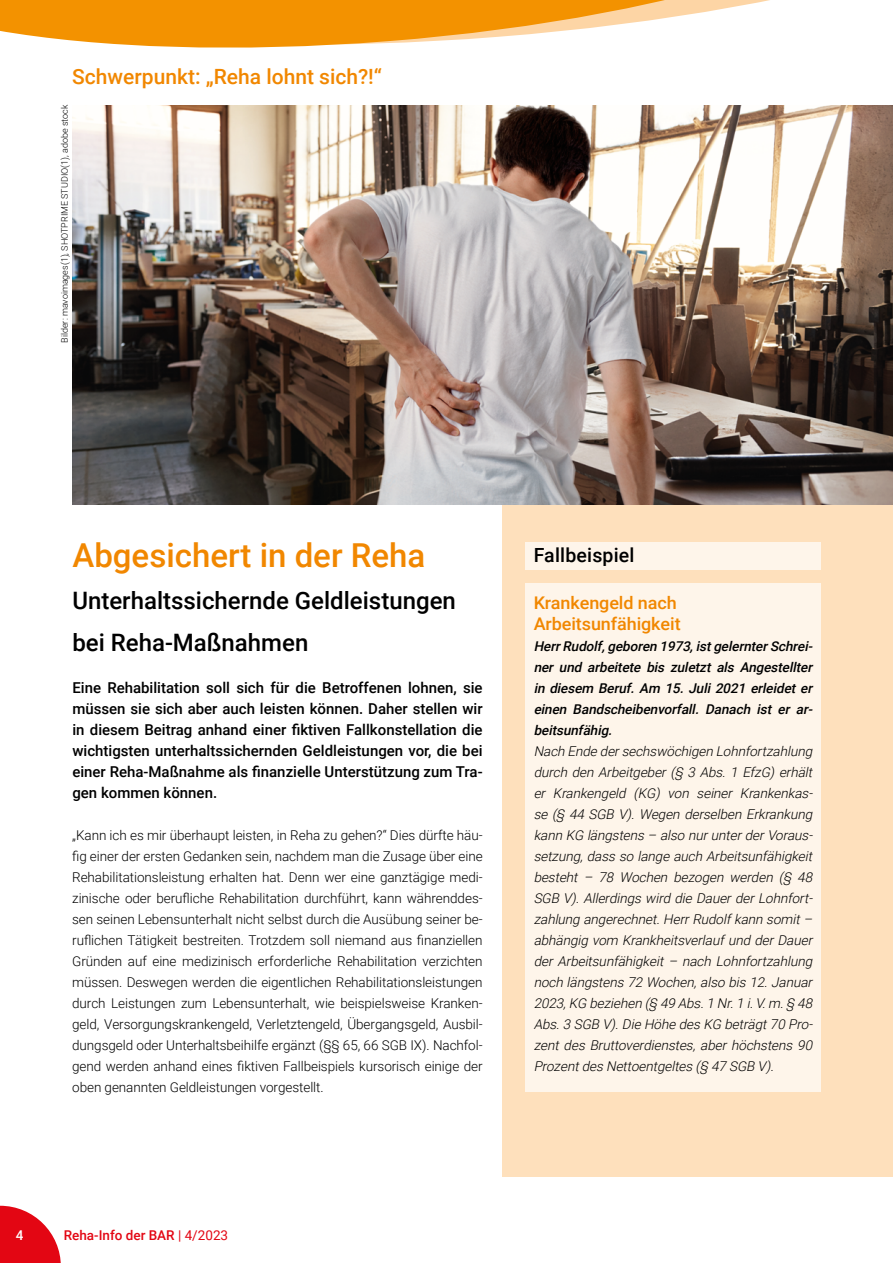
<style>
.page{position:relative;width:893px;height:1263px;background:#fff}
.page>*{position:absolute;margin:0;border:0;box-sizing:border-box;transform-origin:0 0}
.Headline{font:500 33px "Roboto";color:#f18700}
.Subhead{font:500 24px/42px "Roboto";color:#000}
.Rubrikentitel{font:500 21px "Roboto";color:#f18700}
.Head_Kasten{font:500 19.5px "Roboto";letter-spacing:.01em;color:#000}
.Fließtext_9_pt_Block{font:500 17.55px/21px "Roboto";letter-spacing:-.005em;color:#f18700}
.Vorspann{font:500 15px/21px "Roboto";color:#000;text-align:justify}
.Fließtext_9_pt_Block-2{font:300 13.5px/21px "Roboto";letter-spacing:-.005em;color:#000;text-align:justify}
.Fließtext_9_pt_Block-3{font:italic 300 13.5px/21px "Roboto";color:#000;text-align:justify}
.Fließtext_9_pt_Block-4{font:italic 500 13.5px/21px "Roboto";color:#000;text-align:justify}
.t1{font:500 13.5px "Roboto";color:#e30613}
.t2{font:500 13.5px "Roboto";color:#fff}
.t3{font:300 9px "Roboto";color:#000}
.s1{font-weight:400}
</style>
<div class="page">
<svg style="left:0;top:1206px;width:61px;height:57px"></svg>
<div style="left:503px;top:105px;width:390px;height:1071px;background:#fee0bc"></div>
<div style="left:525px;top:583px;width:296px;height:508px;background:#fef5ea"></div>
<svg style="left:0;top:0;width:770px;height:48px;fill:#f39200"></svg>
<div style="left:525px;top:542px;width:296px;height:27px;background:#fef5ea"></div>
<img style="left:72px;top:105px;width:821px;height:399px">
<h1 class="Rubrikentitel" style="left:72px;top:62px;width:311px">Schwerpunkt: „Reha lohnt sich?!“</h1>
<p class="t3" style="left:58px;top:343px;width:239px;rotate:-90deg">Bilder: mavoimages(1), SHOTPRIME STUDIO(1), adobe stock</p>
<h3 class="Headline" style="left:72px;top:532px;width:354px">Abgesichert in der Reha</h3>
<h2 class="Subhead" style="left:72px;top:579px;width:385px">Unterhaltssichernde Geldleistungen bei Reha-Maßnahmen</h2>
<p class="Fließtext_9_pt_Block" style="left:534px;top:592px;width:149px">Krankengeld nach<br>Arbeitsunfähigkeit</p>
<p class="Head_Kasten" style="left:534px;top:542px;width:102px">Fallbeispiel</p>
<p class="Fließtext_9_pt_Block-4" style="left:534px;top:635px;width:283px">HerrRudolf,geboren 1973,istgelernterSchrei&shy;ner und arbeitete bis zuletzt als Angestellter in diesem Beruf. Am 15. Juli 2021 erleidet er einen Bandscheibenvorfall. Danach ist er ar&shy;beitsunfähig.</p>
<p class="Fließtext_9_pt_Block-3" style="left:534px;top:740px;width:284px">Nach Ende dersechswöchigen Lohnfortzahlung durch den Arbeitgeber (§ 3 Abs. 1 EfzG) erhält er Krankengeld (KG) von seiner Krankenkas&shy;se (§ 44 SGB V). Wegen derselben Erkrankung kann KG längstens – also nurunterderVoraus&shy;setzung,dass so lange auch Arbeitsunfähigkeit besteht – 78 Wochen bezogen werden (§ 48<br>SGB V).Allerdings wird die DauerderLohnfort&shy;zahlung angerechnet.HerrRudolfkann somit– abhängig vom Krankheitsverlaufund derDauer der Arbeitsunfähigkeit – nach Lohnfortzahlung noch längstens 72 Wochen,also bis 12.Januar 2023,KG beziehen (§ 49 Abs.1 Nr.1 i.V.m.§ 48<br>Abs.3 SGB V).Die Höhe des KG beträgt70 Pro&shy;zent des Bruttoverdienstes, aber höchstens 90<br>Prozentdes Nettoentgeltes (§ 47 SGB V).</p>
<p class="Vorspann" style="left:72px;top:677px;width:412px">Eine Rehabilitation soll sich für die Betroffenen lohnen, sie müssen sie sich aber auch leisten können. Daher stellen wir in diesem Beitrag anhand einer fiktiven Fallkonstellation die wichtigsten unterhaltssichernden Geldleistungen vor, die bei einer Reha-Maßnahme als finanzielle Unterstützung zum Tra&shy;gen kommen können.</p>
<p class="Fließtext_9_pt_Block-2" style="left:72px;top:824px;width:412px">„Kann ich es mir überhaupt leisten, in Reha zu gehen?“ Dies dürfte häu&shy;fig einer der ersten Gedanken sein, nachdem man die Zusage über eine Rehabilitationsleistung erhalten hat. Denn wer eine ganztägige medi&shy;zinische oder berufliche Rehabilitation durchführt, kann währenddes&shy;sen seinen Lebensunterhalt nicht selbst durch die Ausübung seiner be&shy;ruflichen Tätigkeit bestreiten. Trotzdem soll niemand aus finanziellen Gründen auf eine medizinisch erforderliche Rehabilitation verzichten müssen. Deswegen werden die eigentlichen Rehabilitationsleistungen durch Leistungen zum Lebensunterhalt, wie beispielsweise Kranken&shy;geld, Versorgungskrankengeld, Verletztengeld, Übergangsgeld, Ausbil&shy;dungsgeld oder Unterhaltsbeihilfe ergänzt (§§ 65, 66 SGB IX). Nachfol&shy;gend werden anhand eines fiktiven Fallbeispiels kursorisch einige der oben genannten Geldleistungen vorgestellt.</p>
<p class="t2" style="left:16px;top:1226px;width:9px">4</p>
<p class="t1" style="left:64px;top:1226px;width:166px">Reha-Info der BAR <span class="s1">| 4/2023</span></p>
</div>
